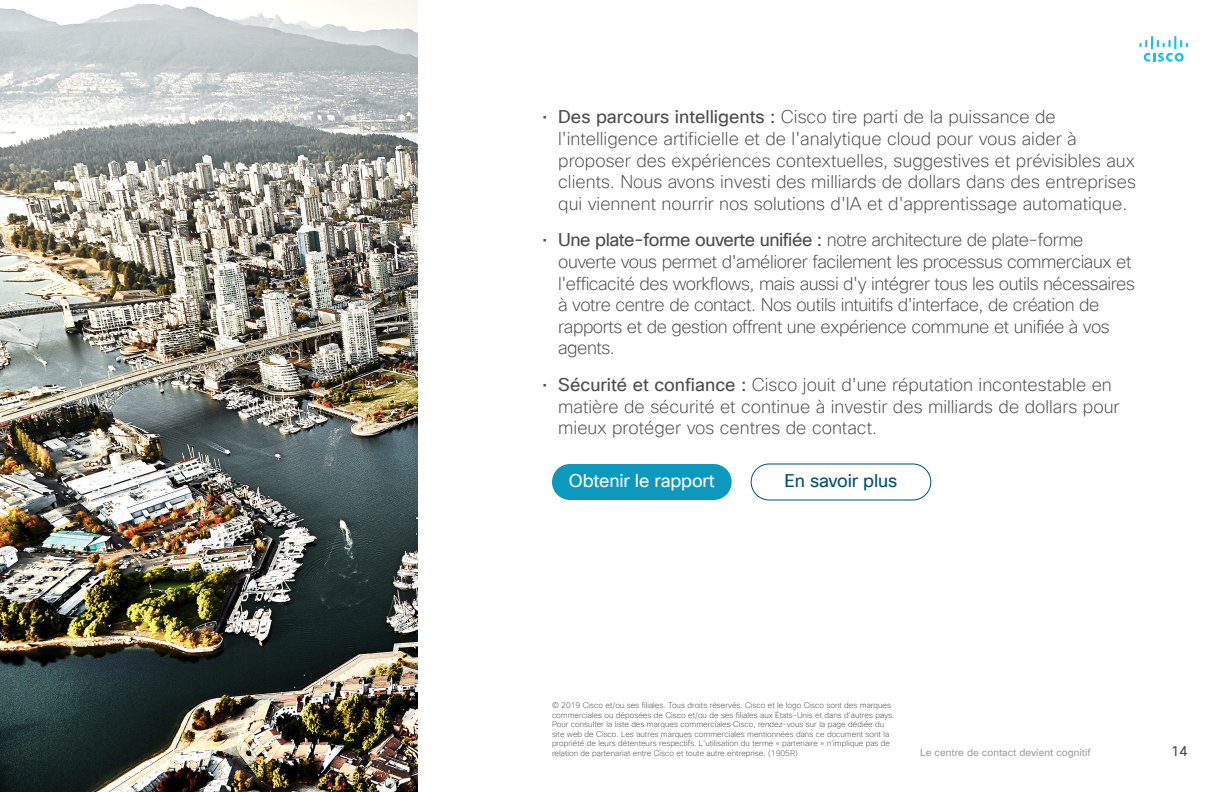
<style>
.page{position:relative;width:1224px;height:792px;background:#fff}
.page>*{position:absolute;margin:0;border:0;box-sizing:border-box;transform-origin:0 0}
.t1{font:200 18px/21.6px "Cisco Sans TT";color:#4d4c4c}
.t2{font:200 18px/21.6px "Cisco Sans TT";letter-spacing:-.025em;color:#4d4c4c}
.t3{font:18px "Cisco Sans TT";letter-spacing:-.01em;color:#fff}
.t4{font:18px "Cisco Sans TT";letter-spacing:-.01em;color:#005073}
.t5{font:14px "Cisco Sans TT";color:#4d4c4c}
.t6{font:10px "Cisco Sans TT";color:#9e9ea2}
.t7{font:200 8px/9.6px "Cisco Sans TT";color:#4d4c4c}
.s1{font-weight:400}
</style>
<div class="page">
<svg style="left:1139px;top:36px;width:49px;height:26px"></svg>
<div style="left:552px;top:464px;width:180px;height:36px;background:#0d98be;border-radius:18px"></div>
<div style="left:751px;top:464px;width:180px;height:36px;border:1px solid #005073;border-radius:18px"></div>
<img style="left:0;top:0;width:418px;height:792px">
<p class="t1" style="left:558px;top:107px;width:579px;text-indent:-16px">• <span class="s1">Des parcours intelligents :</span> Cisco tire parti de la puissance de l'intelligence artificielle et de l'analytique cloud pour vous aider à proposer des expériences contextuelles, suggestives et prévisibles aux clients. Nous avons investi des milliards de dollars dans des entreprises qui viennent nourrir nos solutions d'IA et d'apprentissage automatique.</p>
<p class="t2" style="left:558px;top:230px;width:578px;text-indent:-16px">• <span class="s1">Une plate-forme ouverte unifiée :</span> notre architecture de plate-forme ouverte vous permet d'améliorer facilement les processus commerciaux et l'efficacité des workflows, mais aussi d'y intégrer tous les outils nécessaires à votre centre de contact. Nos outils intuitifs d'interface, de création de rapports et de gestion offrent une expérience commune et unifiée à vos agents.</p>
<p class="t1" style="left:558px;top:374px;width:563px;text-indent:-16px">• <span class="s1">Sécurité et confiance :</span> Cisco jouit d'une réputation incontestable en matière de sécurité et continue à investir des milliards de dollars pour mieux protéger vos centres de contact.</p>
<p class="t3" style="left:569px;top:469px;width:147px">Obtenir le rapport</p>
<p class="t4" style="left:785px;top:469px;width:114px">En savoir plus</p>
<p class="t7" style="left:552px;top:701px;width:344px">© 2019 Cisco et/ou ses filiales. Tous droits réservés. Cisco et le logo Cisco sont des marques commerciales ou déposées de Cisco et/ou de ses filiales aux États-Unis et dans d'autres pays.<br>Pour consulter la liste des marques commerciales Cisco, rendez-vous sur la page dédiée du site web de Cisco. Les autres marques commerciales mentionnées dans ce document sont la propriété de leurs détenteurs respectifs. L'utilisation du terme « partenaire » n'implique pas de relation de partenariat entre Cisco et toute autre entreprise. (1905R)</p>
<p class="t6" style="left:920px;top:746px;width:172px">Le centre de contact devient cognitif</p>
<p class="t5" style="left:1171px;top:742px;width:18px">14</p>
</div>
